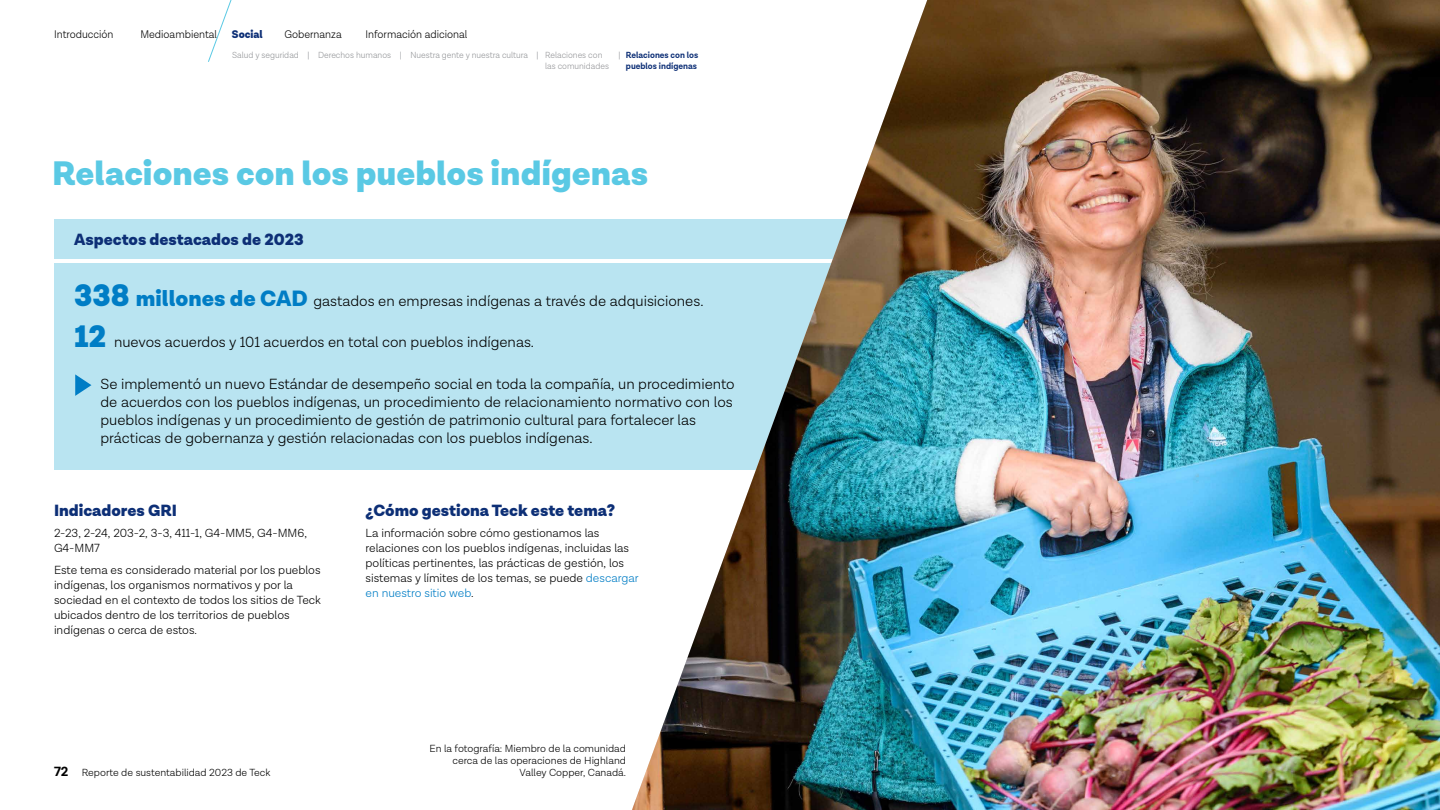
<style>
.page{position:relative;width:1440px;height:810px;background:#fff}
.page>*{position:absolute;margin:0;border:0;box-sizing:border-box;transform-origin:0 0}
.t1{font:900 34.5px "Lota Grotesque";color:#5ac9e4}
.t2{font:900 31.5px "Lota Grotesque";color:#007dc5}
.t3{font:900 22.5px "Lota Grotesque";color:#007dc5}
.t4{font:900 16.5px "Lota Grotesque";color:#0d2f76}
.t5{font:300 15px/18px "Lota Grotesque";color:#000}
.t6{font:300 12px/15px "Lota Grotesque";color:#000}
.t7{font:300 11.25px "Lota Grotesque";color:#000;scale:.95 1}
.t8{font:900 11.25px "Lota Grotesque";color:#0d2f76;scale:.95 1}
.t9{font:300 10.5px/12px "Lota Grotesque";color:#000;text-align:right}
.t10{font:300 9px "Lota Grotesque";color:#939598;scale:.95 1}
.t11{font:700 9px/10.5px "Lota Grotesque";color:#0d2f76;scale:.95 1}
.t12{font:300 9px "Lota Grotesque";color:#949598;scale:.95 1}
.s1{color:#949598}
.s2{font-size:31.5px}
.s3{font-weight:700;font-size:13.5px}
.s4{color:#007dc5}
</style>
<div class="page">
<div style="left:54px;top:220px;width:885px;height:39px;background:#b9e4f1"></div>
<div style="left:54px;top:263px;width:885px;height:207px;background:#b9e4f1"></div>
<img style="left:632px;top:0;width:808px;height:810px">
<svg style="left:208px;top:0;width:24px;height:62px"></svg>
<svg style="left:75px;top:374px;width:16px;height:22px"></svg>
<p class="t7" style="left:54px;top:28px;width:64px">Introducción</p>
<p class="t7" style="left:140px;top:28px;width:82px">Medioambiental</p>
<p class="t8" style="left:232px;top:27px;width:34px">Social</p>
<p class="t7" style="left:284px;top:28px;width:62px">Gobernanza</p>
<p class="t7" style="left:365px;top:28px;width:109px">Información adicional</p>
<p class="t10" style="left:232px;top:50px;width:391px">Salud y seguridad | Derechos humanos | Nuestra gente y nuestra cultura | <span class="s1">Relaciones con</span></p>
<p class="t10" style="left:618px;top:51px;width:4px">|</p>
<p class="t12" style="left:545px;top:61px;width:69px">las comunidades</p>
<p class="t11" style="left:626px;top:50px;width:78px">Relaciones con los pueblos indígenas</p>
<h1 class="t1" style="left:52px;top:153px;width:598px">Relaciones con los pueblos indígenas</h1>
<h3 class="t4" style="left:74px;top:229px;width:231px">Aspectos destacados de 2023</h3>
<h3 class="t3" style="left:74px;top:285px;width:235px"><span class="s2">338</span> millones de CAD</h3>
<p class="t5" style="left:314px;top:292px;width:392px">gastados en empresas indígenas a través de adquisiciones.</p>
<p class="t5" style="left:114px;top:333px;width:422px">nuevos acuerdos y 101 acuerdos en total con pueblos indígenas.</p>
<p class="t5" style="left:101px;top:375px;width:636px">Se implementó un nuevo Estándar de desempeño social en toda la compañía, un procedimiento de acuerdos con los pueblos indígenas, un procedimiento de relacionamiento normativo con los pueblos indígenas y un procedimiento de gestión de patrimonio cultural para fortalecer las prácticas de gobernanza y gestión relacionadas con los pueblos indígenas.</p>
<h2 class="t2" style="left:74px;top:318px;width:34px">12</h2>
<h3 class="t4" style="left:54px;top:500px;width:125px">Indicadores GRI</h3>
<p class="t6" style="left:54px;top:526px;width:254px">2-23, 2-24, 203-2, 3-3, 411-1, G4-MM5, G4-MM6,<br>G4-MM7</p>
<p class="t6" style="left:54px;top:563px;width:268px">Este tema es considerado material por los pueblos indígenas, los organismos normativos y por la sociedad en el contexto de todos los sitios de Teck ubicados dentro de los territorios de pueblos indígenas o cerca de estos.</p>
<p class="t9" style="left:54px;top:767px;width:218px"><span class="s3">72</span> Reporte de sustentabilidad 2023 de Teck</p>
<h3 class="t4" style="left:366px;top:500px;width:251px">¿Cómo gestiona Teck este tema?</h3>
<p class="t6" style="left:366px;top:526px;width:275px">La información sobre cómo gestionamos las relaciones con los pueblos indígenas, incluidas las políticas pertinentes, las prácticas de gestión, los sistemas y límites de los temas, se puede <span class="s4">descargar en nuestro sitio web</span>.</p>
<p class="t9" style="left:430px;top:743px;width:198px">En la fotografía: Miembro de la comunidad cerca de las operaciones de Highland<br>Valley Copper, Canadá.</p>
</div>
